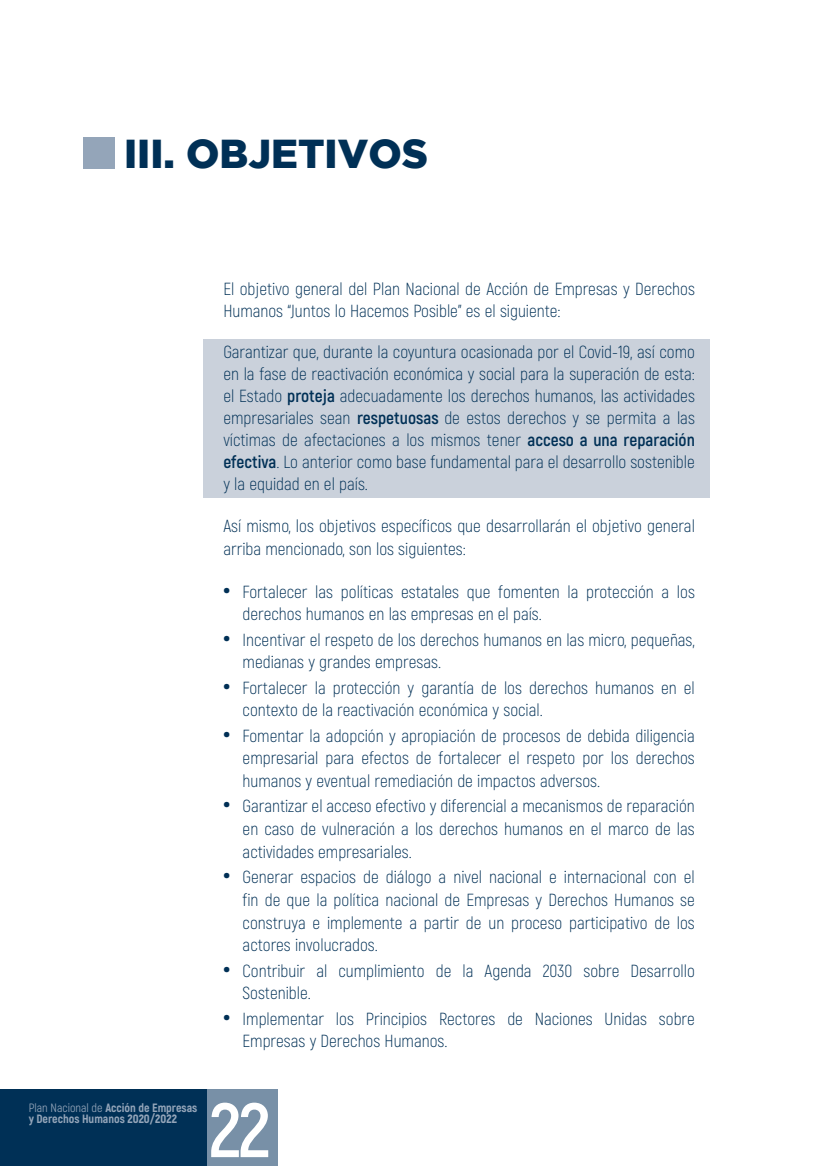
<style>
.page{position:relative;width:819px;height:1166px;background:#fff}
.page>*{position:absolute;margin:0;border:0;box-sizing:border-box;transform-origin:0 0}
.t1{font:700 76.65px "Akrobat";color:#fff}
.t2{font:900 40.25px "Gotham";color:#003056}
.t3{font:300 17.5px/22.8px "Akrobat";color:#003056}
.t4{font:800 12.08px/10.8px "Akrobat";color:#94a5b9}
.s1{font-weight:700}
.s2{font-weight:800;font-size:29.75px}
.s3{font-weight:400}
.s4{font-weight:900}
</style>
<div class="page">
<div style="left:46px;top:1089px;width:232px;height:77px;background:#7890a7"></div>
<div style="left:0;top:1089px;width:207px;height:77px;background:#003056"></div>
<div style="left:203px;top:339px;width:506px;height:158px;background:#cad1db"></div>
<div style="left:83px;top:137px;width:31px;height:32px;background:#94a5b9"></div>
<h2 class="t2" style="left:124px;top:131px;width:305px">III. OBJETIVOS</h2>
<p class="t3" style="left:223px;top:278px;width:473px;line-height:21.9px">El objetivo general del Plan Nacional de Acción de Empresas y Derechos<br>Humanos “Juntos lo Hacemos Posible” es el siguiente:</p>
<p class="t3" style="left:223px;top:341px;width:473px;line-height:21.9px;text-align:justify">Garantizar que, durante la coyuntura ocasionada por el Covid-19, así como en la fase de reactivación económica y social para la superación de esta: el Estado <span class="s1">proteja</span> adecuadamente los derechos humanos, las actividades empresariales sean <span class="s1">respetuosas</span> de estos derechos y se permita a las víctimas de afectaciones a los mismos tener <span class="s1">acceso a una reparación efectiva</span>. Lo anterior como base fundamental para el desarrollo sostenible y la equidad en el país.</p>
<p class="t3" style="left:223px;top:515px;width:473px">Así mismo, los objetivos específicos que desarrollarán el objetivo general arriba mencionado, son los siguientes:</p>
<p class="t3" style="left:242px;top:580px;width:454px;text-indent:-19px"><span class="s2">•</span> Fortalecer las políticas estatales que fomenten la protección a los derechos humanos en las empresas en el país.</p>
<p class="t3" style="left:242px;top:628px;width:454px;text-indent:-19px"><span class="s2">•</span> Incentivar el respeto de los derechos humanos en las micro, pequeñas, medianas y grandes empresas.</p>
<p class="t3" style="left:242px;top:676px;width:453px;text-indent:-19px"><span class="s2">•</span> Fortalecer la protección y garantía de los derechos humanos en el contexto de la reactivación económica y social.</p>
<p class="t3" style="left:242px;top:724px;width:454px;text-align:justify;text-indent:-19px"><span class="s2">•</span> Fomentar la adopción y apropiación de procesos de debida diligencia empresarial para efectos de fortalecer el respeto por los derechos humanos y eventual remediación de impactos adversos.</p>
<p class="t3" style="left:242px;top:795px;width:454px;text-align:justify;text-indent:-19px"><span class="s2">•</span> Garantizar el acceso efectivo y diferencial a mecanismos de reparación en caso de vulneración a los derechos humanos en el marco de las actividades empresariales.</p>
<p class="t3" style="left:242px;top:865px;width:454px;text-align:justify;text-indent:-19px"><span class="s2">•</span> Generar espacios de diálogo a nivel nacional e internacional con el fin de que la política nacional de Empresas y Derechos Humanos se construya e implemente a partir de un proceso participativo de los actores involucrados.</p>
<p class="t3" style="left:242px;top:959px;width:454px;text-indent:-19px"><span class="s2">•</span> Contribuir al cumplimiento de la Agenda 2030 sobre Desarrollo<br>Sostenible.</p>
<p class="t3" style="left:242px;top:1007px;width:454px;text-indent:-19px"><span class="s2">•</span> Implementar los Principios Rectores de Naciones Unidas sobre<br>Empresas y Derechos Humanos.</p>
<p class="t4" style="left:29px;top:1102px;width:170px"><span class="s3">Plan Nacional de</span> Acción de Empresas y Derechos Humanos <span class="s4">2020/2022</span></p>
<h1 class="t1" style="left:209px;top:1082px;width:63px">22</h1>
</div>
